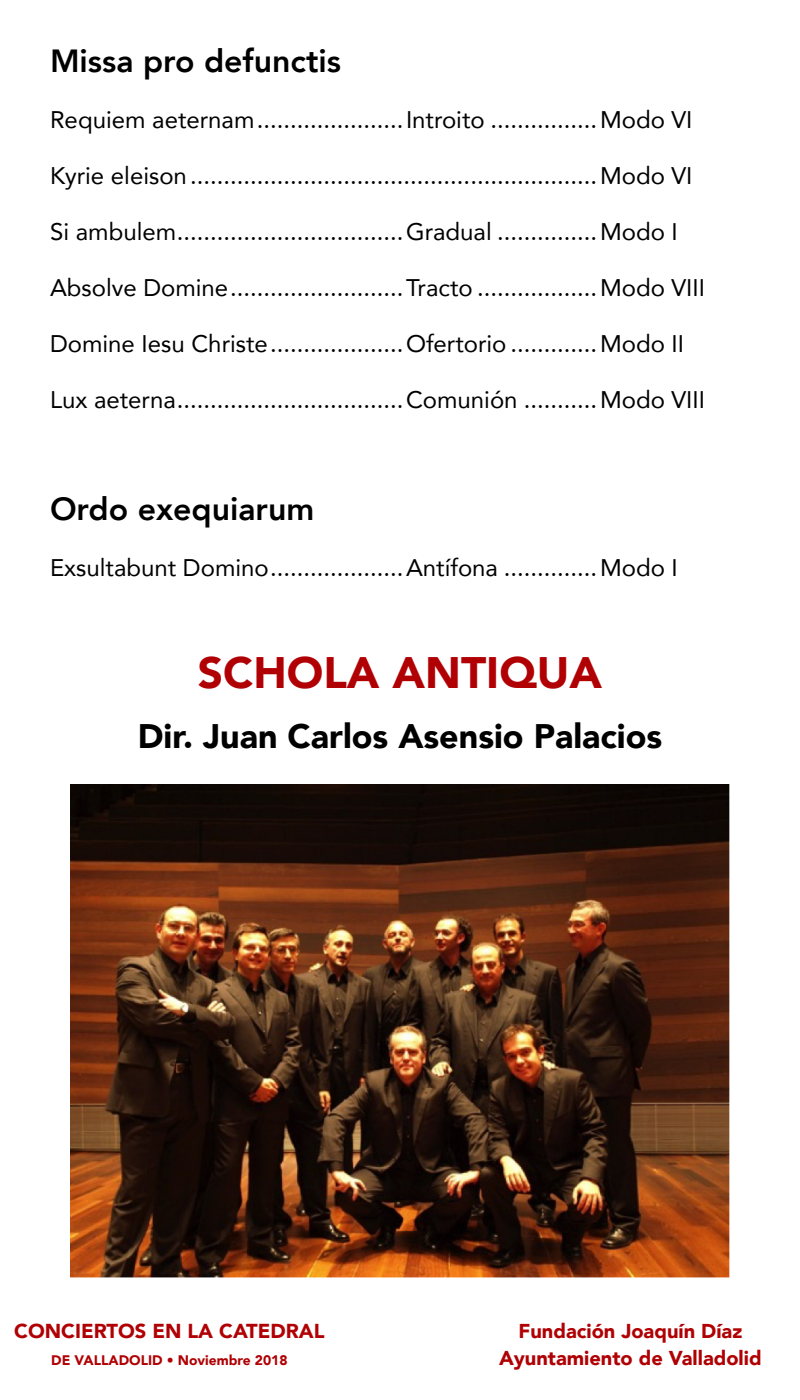
<style>
.page{position:relative;width:800px;height:1400px;background:#fff}
.page>*{position:absolute;margin:0;border:0;box-sizing:border-box;transform-origin:0 0}
.Titulo{font:900 44px "Avenir";color:#b00004}
.Subtitulo{font:900 34px "Avenir";color:#000}
.t1{font:800 32px "Avenir";color:#000}
.t2{font:24px "Avenir";color:#000}
.t3{font:900 20.2px "Avenir";color:#b00004}
.t4{font:900 20px/26.8px "Avenir";color:#b00004;text-align:center}
.t5{font:900 13.8px "Avenir";color:#b00004}
</style>
<div class="page">
<img style="left:71px;top:784px;width:658px;height:494px">
<p class="t1" style="left:50px;top:36px;width:293px">Missa pro defunctis</p>
<p class="t2" style="left:50px;top:100px;width:644px">Requiem aeternam......................Introito ................Modo VI</p>
<p class="t2" style="left:50px;top:156px;width:644px">Kyrie eleison.............................................................Modo VI</p>
<p class="t2" style="left:50px;top:212px;width:629px">Si ambulem..................................Gradual ...............Modo I</p>
<p class="t2" style="left:50px;top:268px;width:657px">Absolve Domine..........................Tracto ..................Modo VIII</p>
<p class="t2" style="left:50px;top:324px;width:636px">Domine Iesu Christe....................Ofertorio .............Modo II</p>
<p class="t2" style="left:50px;top:380px;width:657px">Lux aeterna..................................Comunión ...........Modo VIII</p>
<p class="t1" style="left:50px;top:484px;width:266px">Ordo exequiarum</p>
<p class="t2" style="left:50px;top:548px;width:629px">Exsultabunt Domino....................Antífona ..............Modo I</p>
<p class="Titulo" style="left:198px;top:635px;width:406px">SCHOLA ANTIQUA</p>
<p class="Subtitulo" style="left:138px;top:707px;width:526px">Dir. Juan Carlos Asensio Palacios</p>
<p class="t3" style="left:14px;top:1314px;width:312px">CONCIERTOS EN LA CATEDRAL</p>
<p class="t5" style="left:51px;top:1348px;width:238px">DE VALLADOLID • Noviembre 2018</p>
<p class="t4" style="left:499px;top:1317px;width:264px">Fundación Joaquín Díaz<br>Ayuntamiento de Valladolid</p>
</div>
